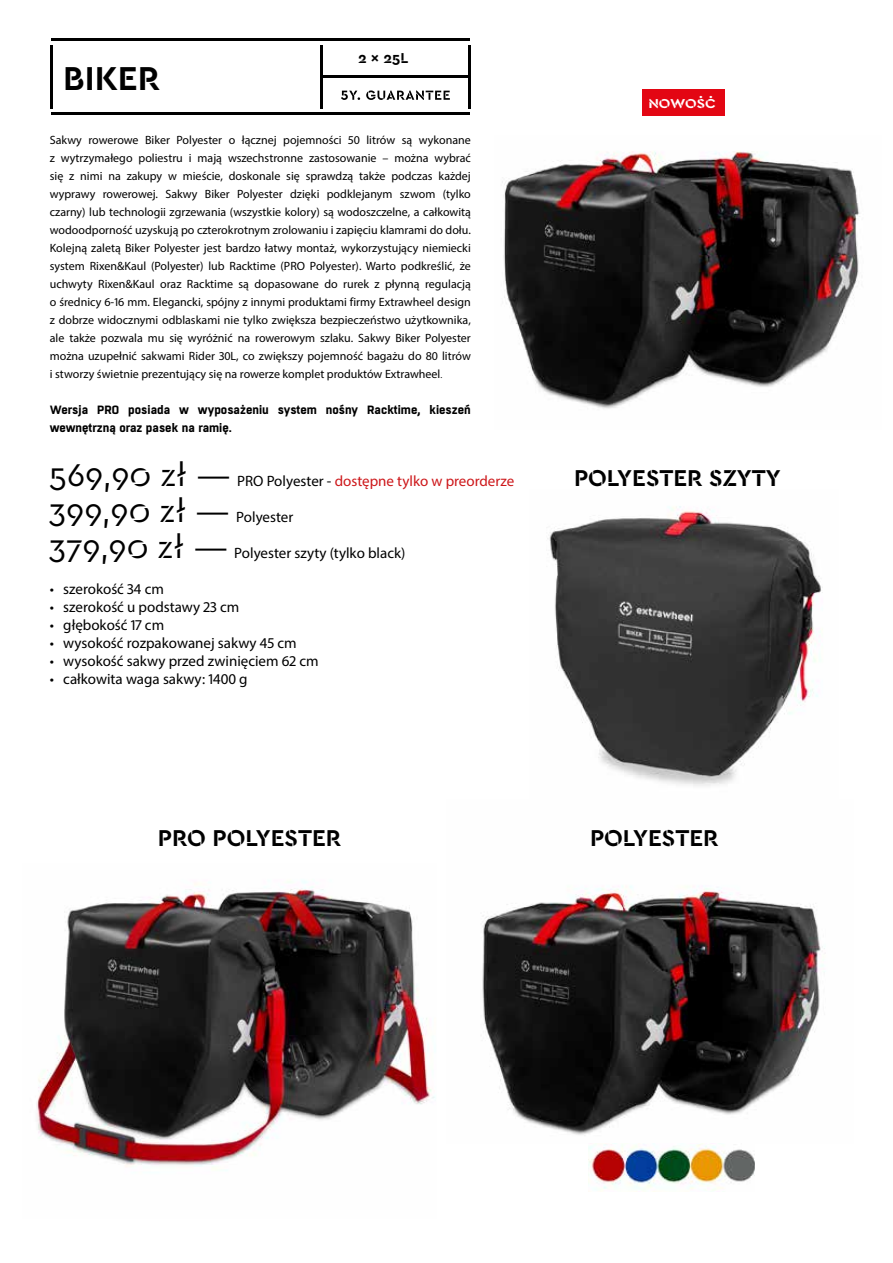
<style>
.page{position:relative;width:893px;height:1263px;background:#fff}
.page>*{position:absolute;margin:0;border:0;box-sizing:border-box;transform-origin:0 0}
.t1{font:700 34.65px "Cera Stencil PRO Trial";color:#000}
.t2{font:700 24px "Cera Stencil PRO Trial";color:#000}
.t3{font:15px "Myriad Pro";color:#000}
.t4{font:15px "Myriad Pro";color:#cd171a}
.t5{font:700 15px "Cera Stencil PRO Trial";color:#000}
.t6{font:700 13.5px "Cera Stencil PRO Trial";color:#fff;scale:1.1 1}
.t7{font:12px/18px "Myriad Pro";color:#000;text-align:justify}
.t8{font:700 12px/18px "Boxed";color:#000}
.s1{font-size:9px}
.s2{font-family:"Cera Stencil PRO Trial";font-size:33px;color:#000}
.s3{font-size:33px;color:#000}
.s4{color:#000}
.s5{font-family:"Cera Stencil PRO Trial";font-size:33px}
.s6{font-size:33px}
</style>
<div class="page">
<hr style="left:51px;top:45px;width:2px;height:63px;background:#000">
<hr style="left:52px;top:113px;width:418px;height:2px;background:#000">
<hr style="left:52px;top:38px;width:418px;height:2px;background:#000">
<hr style="left:322px;top:75px;width:148px;height:3px;background:#000">
<hr style="left:321px;top:45px;width:2px;height:63px;background:#000">
<hr style="left:469px;top:45px;width:2px;height:63px;background:#000">
<svg style="left:341px;top:90px;width:109px;height:10px"></svg>
<img style="left:482px;top:886px;width:343px;height:258px">
<img style="left:36px;top:880px;width:400px;height:291px">
<img style="left:502px;top:151px;width:358px;height:258px">
<div style="left:642px;top:89px;width:83px;height:26px;background:#e30613"></div>
<img style="left:547px;top:506px;width:276px;height:280px">
<img style="left:588px;top:1144px;width:167px;height:47px">
<h1 class="t1" style="left:63px;top:56px;width:98px">BIKER</h1>
<p class="t5" style="left:358px;top:48px;width:52px">2 x 25L</p>
<p class="t7" style="left:50px;top:131px;width:423px">Sakwy rowerowe Biker Polyester o łącznej pojemności 50 litrów są wykonane z wytrzymałego poliestru i mają wszechstronne zastosowanie – można wybrać się z nimi na zakupy w mieście, doskonale się sprawdzą także podczas każdej wyprawy rowerowej. Sakwy Biker Polyester dzięki podklejanym szwom (tylko czarny) lub technologii zgrzewania (wszystkie kolory) są wodoszczelne, a całkowitą wodoodporność uzyskują po czterokrotnym zrolowaniu i zapięciu klamrami do dołu.<br>Kolejną zaletą Biker Polyester jest bardzo łatwy montaż, wykorzystujący niemiecki system Rixen&amp;Kaul (Polyester) lub Racktime (PRO Polyester). Warto podkreślić, że uchwyty Rixen&amp;Kaul oraz Racktime są dopasowane do rurek z płynną regulacją o średnicy 6-16 mm. Elegancki, spójny z innymi produktami firmy Extrawheel design z dobrze widocznymi odblaskami nie tylko zwiększa bezpieczeństwo użytkownika, ale także pozwala mu się wyróżnić na rowerowym szlaku. Sakwy Biker Polyester można uzupełnić sakwami Rider 30L, co zwiększy pojemność bagażu do 80 litrów i stworzy świetnie prezentujący się na rowerze komplet produktów Extrawheel<span class="s1">.</span></p>
<p class="t8" style="left:50px;top:401px;width:422px">Wersja PRO posiada w wyposażeniu system nośny Racktime, kieszeń wewnętrzną oraz pasek na ramię.</p>
<p class="t4" style="left:49px;top:472px;width:467px"><span class="s2">569,90 zł</span> <span class="s3">—</span> <span class="s4">PRO Polyester -</span> dostępne tylko w preorderze</p>
<p class="t3" style="left:49px;top:508px;width:246px"><span class="s5">399,90 zł</span> <span class="s6">—</span> Polyester</p>
<p class="t3" style="left:49px;top:544px;width:358px"><span class="s5">379,90 zł</span> <span class="s6">—</span> Polyester szyty (tylko black)</p>
<p class="t3" style="left:50px;top:580px;width:116px">• szerokość 34 cm</p>
<p class="t3" style="left:50px;top:598px;width:191px">• szerokość u podstawy 23 cm</p>
<p class="t3" style="left:50px;top:616px;width:116px">• głębokość 17 cm</p>
<p class="t3" style="left:50px;top:634px;width:248px">• wysokość rozpakowanej sakwy 45 cm</p>
<p class="t3" style="left:50px;top:652px;width:270px">• wysokość sakwy przed zwinięciem 62 cm</p>
<p class="t3" style="left:50px;top:670px;width:199px">• całkowita waga sakwy: 1400 g</p>
<p class="t6" style="left:648px;top:95px;width:63px">NOWOŚĆ</p>
<h2 class="t2" style="left:574px;top:462px;width:208px">POLYESTER SZYTY</h2>
<h2 class="t2" style="left:158px;top:822px;width:185px">PRO POLYESTER</h2>
<h2 class="t2" style="left:590px;top:822px;width:130px">POLYESTER</h2>
</div>
